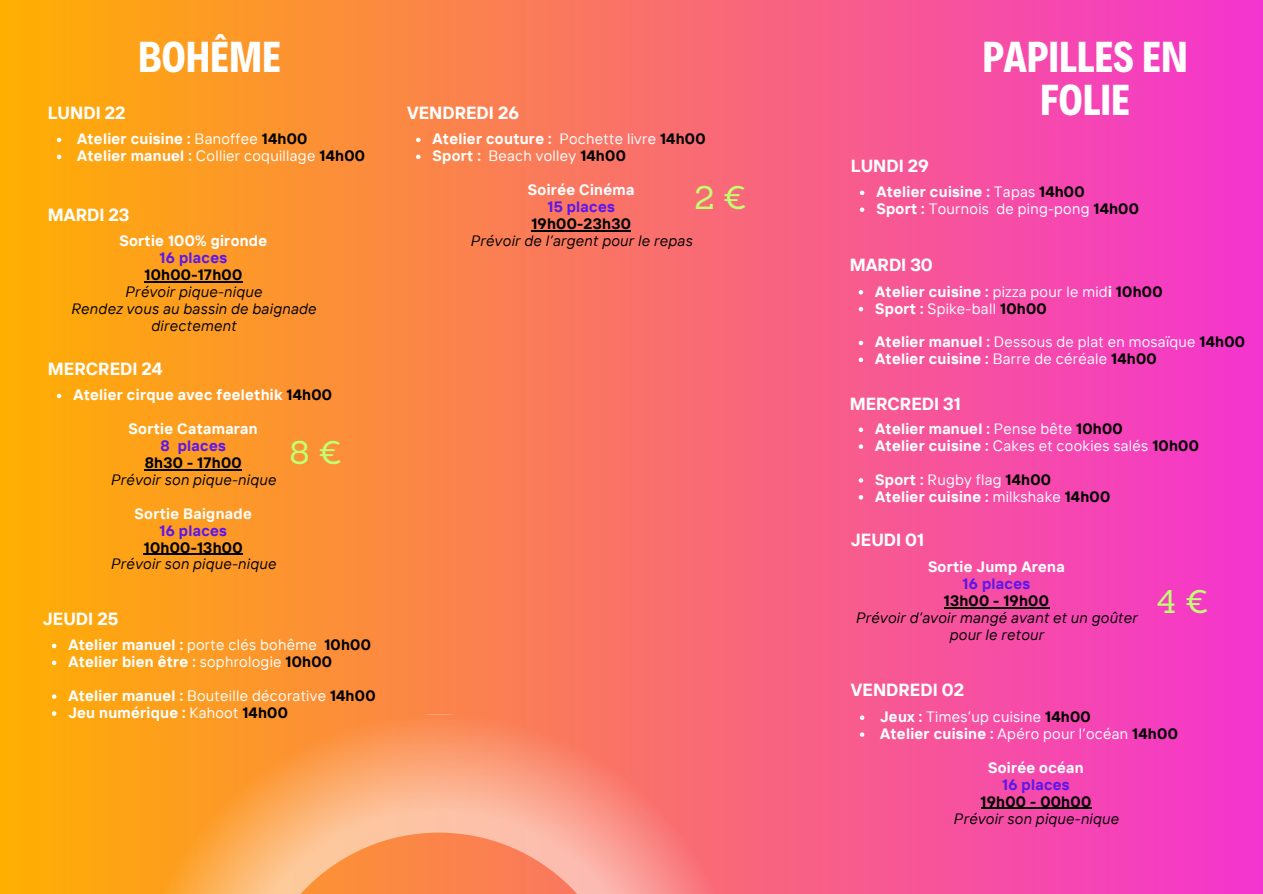
<style>
.page{position:relative;width:1263px;height:894px;background:#fff}
.page>*{position:absolute;margin:0;border:0;box-sizing:border-box;transform-origin:0 0}
.t1{font:700 43.8px/42.8px "Decalotype";color:#fff;text-align:center}
.t2{font:32.1px "Sanchez";color:#c1ff72}
.t3{font:700 17.55px "TT Interphases";color:#fff}
.t4{font:700 15px/16.8px "TT Interphases";letter-spacing:.02em;color:#fff;text-align:center}
.t5{font:15px "TT Interphases";letter-spacing:.02em;color:#fff}
.t6{font:italic 15px/16.8px "TT Interphases";letter-spacing:.02em;color:#000;text-align:center}
.t7{font:700 15px "TT Interphases";letter-spacing:.02em;color:#000}
.t8{font:700 15px "TT Interphases";letter-spacing:.02em;color:#5e17eb}
.t9{font:700 15px "TT Interphases";letter-spacing:.02em;color:#fdfbf6}
.s1{font-weight:400}
.s2{color:#000}
.s3{font-weight:700}
.s4{font-weight:700;color:#000}
.s5{font-weight:700;color:#fdfbf6}
.s6{color:#5e17eb}
</style>
<div class="page">
<div style="left:0;top:0;width:1263px;height:893px;background:linear-gradient(to right,#ffaf01,#f434d0)"></div>
<svg style="left:134px;top:714px;width:610px;height:179px;background:#fb9663"></svg>
<svg style="left:859px;top:290px;width:4px;height:4px"></svg>
<svg style="left:859px;top:307px;width:4px;height:4px"></svg>
<svg style="left:859px;top:340px;width:4px;height:5px"></svg>
<svg style="left:859px;top:357px;width:4px;height:5px"></svg>
<svg style="left:859px;top:427px;width:4px;height:5px"></svg>
<svg style="left:859px;top:444px;width:4px;height:5px"></svg>
<svg style="left:859px;top:478px;width:4px;height:4px"></svg>
<svg style="left:859px;top:495px;width:4px;height:4px"></svg>
<hr style="left:944px;top:606px;width:105px;height:2px;background:#000">
<svg style="left:860px;top:715px;width:4px;height:4px"></svg>
<svg style="left:860px;top:732px;width:4px;height:4px"></svg>
<hr style="left:981px;top:807px;width:110px;height:1px;background:#000">
<svg style="left:860px;top:190px;width:4px;height:5px"></svg>
<svg style="left:860px;top:207px;width:4px;height:5px"></svg>
<svg style="left:57px;top:138px;width:4px;height:4px"></svg>
<svg style="left:57px;top:154px;width:4px;height:5px"></svg>
<svg style="left:144px;top:281px;width:17px;height:1px"></svg>
<hr style="left:161px;top:281px;width:82px;height:1px;background:#000">
<svg style="left:57px;top:393px;width:4px;height:5px"></svg>
<hr style="left:145px;top:469px;width:97px;height:1px;background:#000">
<hr style="left:144px;top:553px;width:99px;height:1px;background:#000">
<svg style="left:52px;top:643px;width:4px;height:5px"></svg>
<svg style="left:52px;top:660px;width:4px;height:5px"></svg>
<svg style="left:52px;top:694px;width:4px;height:4px"></svg>
<svg style="left:52px;top:711px;width:4px;height:4px"></svg>
<svg style="left:416px;top:138px;width:5px;height:4px"></svg>
<svg style="left:416px;top:154px;width:5px;height:5px"></svg>
<hr style="left:531px;top:230px;width:100px;height:1px;background:#000">
<h2 class="t3" style="left:48px;top:101px;width:79px">LUNDI 22</h2>
<h1 class="t1" style="left:138px;top:33px;width:145px">BOHÊME</h1>
<p class="t4" style="left:77px;top:130px;width:232px">Atelier cuisine : <span class="s1">Banoffee</span> <span class="s2">14h00</span></p>
<p class="t5" style="left:77px;top:146px;width:289px"><span class="s3">Atelier manuel :</span> Collier coquillage <span class="s4">14h00</span></p>
<p class="t3" style="left:48px;top:203px;width:83px">MARDI 23</p>
<h3 class="t4" style="left:119px;top:232px;width:149px">Sortie 100% gironde</h3>
<p class="t8" style="left:160px;top:248px;width:69px">16 places</p>
<p class="t7" style="left:144px;top:265px;width:99px">10h00-17h00</p>
<p class="t6" style="left:125px;top:283px;width:138px">Prévoir pique-nique</p>
<p class="t6" style="left:71px;top:300px;width:247px">Rendez vous au bassin de baignade directement</p>
<h3 class="t3" style="left:48px;top:357px;width:116px">MERCREDI 24</h3>
<h1 class="t4" style="left:73px;top:386px;width:260px">Atelier cirque avec feelethik <span class="s2">14h00</span></h1>
<h3 class="t4" style="left:129px;top:420px;width:131px">Sortie Catamaran</h3>
<p class="t8" style="left:161px;top:436px;width:67px">8 places</p>
<p class="t7" style="left:145px;top:453px;width:98px">8h30 - 17h00</p>
<h3 class="t6" style="left:111px;top:471px;width:167px">Prévoir son pique-nique</h3>
<p class="t9" style="left:135px;top:503px;width:119px">Sortie Baignade</p>
<p class="t8" style="left:159px;top:520px;width:69px">16 places</p>
<p class="t7" style="left:144px;top:537px;width:100px">10h00-13h00</p>
<p class="t6" style="left:111px;top:555px;width:167px">Prévoir son pique-nique</p>
<p class="t2" style="left:290px;top:431px;width:53px">8 €</p>
<h3 class="t3" style="left:43px;top:607px;width:77px">JEUDI 25</h3>
<p class="t5" style="left:68px;top:635px;width:304px"><span class="s3">Atelier manuel :</span> porte clés bohême <span class="s4">10h00</span></p>
<p class="t4" style="left:68px;top:653px;width:265px">Atelier bien être : <span class="s1">sophrologie</span> <span class="s2">10h00</span></p>
<p class="t5" style="left:68px;top:686px;width:309px"><span class="s3">Atelier manuel :</span> Bouteille décorative <span class="s4">14h00</span></p>
<p class="t4" style="left:68px;top:703px;width:221px">Jeu numérique : <span class="s1">Kahoot</span> <span class="s2">14h00</span></p>
<h2 class="t3" style="left:407px;top:101px;width:114px">VENDREDI 26</h2>
<p class="t4" style="left:432px;top:130px;width:275px">Atelier couture : <span class="s1">Pochette livre</span> <span class="s2">14h00</span></p>
<p class="t5" style="left:432px;top:146px;width:195px"><span class="s5">Sport :</span> Beach volley <span class="s4">14h00</span></p>
<p class="t4" style="left:528px;top:181px;width:108px">Soirée Cinéma<br><span class="s6">15 places<br></span><span class="s2">19h00-23h30</span></p>
<p class="t6" style="left:470px;top:232px;width:223px">Prévoir de l’argent pour le repas</p>
<p class="t2" style="left:695px;top:177px;width:53px">2 €</p>
<p class="t3" style="left:851px;top:154px;width:80px">LUNDI 29</p>
<p class="t1" style="left:982px;top:33px;width:207px">PAPILLES EN<br>FOLIE</p>
<p class="t4" style="left:876px;top:183px;width:210px">Atelier cuisine : <span class="s1">Tapas</span> <span class="s2">14h00</span></p>
<p class="t5" style="left:876px;top:199px;width:264px"><span class="s3">Sport :</span> Tournois de ping-pong <span class="s4">14h00</span></p>
<p class="t3" style="left:850px;top:253px;width:85px">MARDI 30</p>
<h3 class="t4" style="left:875px;top:283px;width:289px">Atelier cuisine : <span class="s1">pizza pour le mid</span>i <span class="s2">10h00</span></h3>
<p class="t5" style="left:875px;top:298px;width:173px"><span class="s3">Sport :</span> Spike-ball <span class="s4">10h00</span></p>
<p class="t5" style="left:875px;top:332px;width:371px"><span class="s3">Atelier manuel :</span> Dessous de plat en mosaïque <span class="s4">14h00</span></p>
<h3 class="t4" style="left:875px;top:350px;width:283px">Atelier cuisine : <span class="s1">Barre de céréale</span> <span class="s2">14h00</span></h3>
<h3 class="t3" style="left:850px;top:392px;width:113px">MERCREDI 31</h3>
<p class="t4" style="left:875px;top:420px;width:249px">Atelier manuel : <span class="s1">Pense bête</span> <span class="s2">10h00</span></p>
<p class="t5" style="left:875px;top:436px;width:325px"><span class="s3">Atelier cuisine :</span> Cakes et cookies salés <span class="s4">10h00</span></p>
<p class="t5" style="left:875px;top:470px;width:177px"><span class="s3">Sport :</span> Rugby flag <span class="s4">14h00</span></p>
<p class="t4" style="left:875px;top:487px;width:237px">Atelier cuisine : <span class="s1">milkshake</span> <span class="s2">14h00</span></p>
<p class="t3" style="left:851px;top:528px;width:75px">JEUDI 01</p>
<p class="t4" style="left:928px;top:558px;width:138px">Sortie Jump Arena</p>
<p class="t8" style="left:963px;top:573px;width:69px">16 places</p>
<p class="t7" style="left:944px;top:590px;width:107px">13h00 - 19h00</p>
<p class="t6" style="left:855px;top:608px;width:283px">Prévoir d’avoir mangé avant et un goûter pour le retour</p>
<p class="t3" style="left:851px;top:678px;width:115px">VENDREDI 02</p>
<h3 class="t2" style="left:1156px;top:580px;width:53px">4 €</h3>
<p class="t5" style="left:880px;top:707px;width:212px"><span class="s3">Jeux :</span> Times’up cuisine <span class="s4">14h00</span></p>
<h2 class="t5" style="left:880px;top:723px;width:299px"><span class="s3">Atelier cuisine :</span> Apéro pour l’océan <span class="s4">14h00</span></h2>
<h3 class="t4" style="left:988px;top:758px;width:97px">Soirée océan</h3>
<p class="t8" style="left:1002px;top:774px;width:69px">16 places</p>
<p class="t7" style="left:981px;top:791px;width:112px">19h00 - 00h00</p>
<p class="t6" style="left:953px;top:809px;width:167px">Prévoir son pique-nique</p>
</div>
